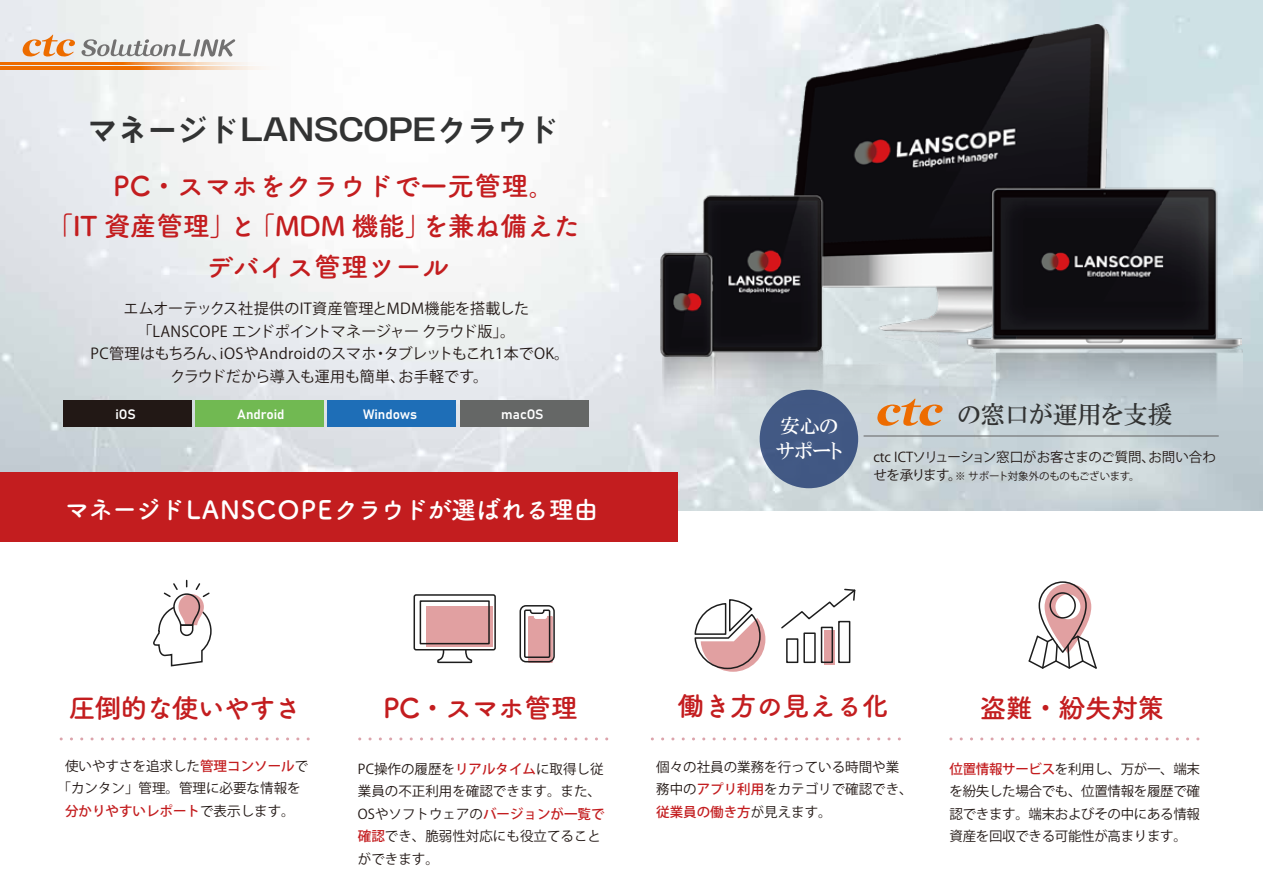
<style>
.page{position:relative;width:1263px;height:893px;background:#fff}
.page>*{position:absolute;margin:0;border:0;box-sizing:border-box;transform-origin:0 0}
.t1{font:30px "VDL V7 Gothic Bold";color:#323333}
.t2{font:27px "Tsuku A Rd Gothic Std B";letter-spacing:-.025em;color:#c31d1f}
.t3{font:27px "Tsuku A Rd Gothic Std B";color:#c31d1f}
.t4{font:27px "Tsuku A Rd Gothic Std B";letter-spacing:-.05em;color:#c31d1f}
.t5{font:25.05px "Tsuku A Rd Gothic Std B";letter-spacing:-.025em;color:#fff}
.t6{font:24.45px "HGP Mincho B";color:#323333}
.t7{font:19.95px/24.9px "HGP Mincho B";color:#fff}
.t8{font:15px/22.5px "Koz Go Pr 6 N";letter-spacing:.005em;color:#221815;text-align:center}
.t9{font:13.5px/22.5px "Koz Go Pr 6 N";color:#221815}
.t10{font:13.5px "Bahnschrift";color:#fff}
.t11{font:10.5px "Koz Go Pr 6 N";letter-spacing:-.03em;color:#221815}
.s1{font-size:13.5px}
.s2{font-weight:500;color:#c31d1f}
</style>
<div class="page">
<img style="left:0;top:0;width:1263px;height:511px">
<div style="left:0;top:472px;width:678px;height:70px;background:#c31d1f"></div>
<svg style="left:0;top:62px;width:269px;height:2px"></svg>
<svg style="left:0;top:67px;width:285px;height:2px"></svg>
<svg style="left:22px;top:34px;width:213px;height:23px"></svg>
<svg style="left:1028px;top:581px;width:69px;height:88px"></svg>
<div style="left:519px;top:605px;width:36px;height:57px;border:2px solid #1d1d1d;border-radius:6px"></div>
<svg style="left:523px;top:609px;width:30px;height:54px"></svg>
<svg style="left:413px;top:594px;width:83px;height:70px"></svg>
<div style="left:63px;top:401px;width:129px;height:26px;background:#221815"></div>
<div style="left:195px;top:401px;width:129px;height:26px;background:#71b952"></div>
<div style="left:328px;top:401px;width:128px;height:26px;background:#1e6eb7"></div>
<div style="left:460px;top:401px;width:129px;height:26px;background:#656766"></div>
<svg style="left:61px;top:580px;width:249px;height:161px"></svg>
<svg style="left:360px;top:737px;width:249px;height:3px"></svg>
<svg style="left:652px;top:737px;width:249px;height:3px"></svg>
<svg style="left:951px;top:737px;width:249px;height:3px"></svg>
<svg style="left:694px;top:599px;width:71px;height:73px"></svg>
<div style="left:824px;top:630px;width:10px;height:34px;background:#e1a0a1"></div>
<div style="left:786px;top:638px;width:12px;height:25px;border:2px solid #1d1d1d"></div>
<div style="left:803px;top:632px;width:13px;height:31px;border:2px solid #1d1d1d"></div>
<div style="left:821px;top:627px;width:12px;height:36px;border:2px solid #1d1d1d"></div>
<div style="left:838px;top:621px;width:12px;height:42px;border:2px solid #1d1d1d"></div>
<svg style="left:781px;top:588px;width:75px;height:42px"></svg>
<img style="left:662px;top:323px;width:581px;height:90px">
<img style="left:661px;top:25px;width:580px;height:331px">
<svg style="left:877px;top:398px;width:67px;height:28px"></svg>
<div style="left:760px;top:390px;width:98px;height:98px;background:#415884;border-radius:50%"></div>
<hr style="left:863px;top:435px;width:356px;height:1px;background:#666">
<h1 class="t1" style="left:87px;top:109px;width:471px">マネージドLANSCOPEクラウド</h1>
<h2 class="t3" style="left:113px;top:165px;width:444px">PC・スマホをクラウドで一元管理。</h2>
<h2 class="t2" style="left:46px;top:205px;width:535px">「IT 資産管理」と「MDM 機能」を兼ね備えた</h2>
<h2 class="t3" style="left:206px;top:246px;width:244px">デバイス管理ツール</h2>
<p class="t8" style="left:91px;top:298px;width:480px">エムオーテックス社提供のIT資産管理とMDM機能を搭載した「LANSCOPE エンドポイントマネージャー クラウド版」。<br>PC管理はもちろん、iOSやAndroidのスマホ・タブレットもこれ1本でOK。クラウドだから導入も運用も簡単、お手軽です。</p>
<p class="t10" style="left:116px;top:404px;width:22px">iOS</p>
<p class="t10" style="left:237px;top:404px;width:49px">Android</p>
<p class="t10" style="left:363px;top:404px;width:56px">Windows</p>
<p class="t10" style="left:501px;top:404px;width:44px">macOS</p>
<h3 class="t5" style="left:65px;top:490px;width:535px">マネージドLANSCOPEクラウドが選ばれる理由</h3>
<h3 class="t7" style="left:776px;top:414px;width:68px">安心のサポート</h3>
<h3 class="t6" style="left:958px;top:402px;width:215px">の窓口が運用を支援</h3>
<p class="t9" style="left:873px;top:446px;width:344px">ctc ICTソリューション窓口がお客さまのご質問、お問い合わ</p>
<p class="t11" style="left:873px;top:470px;width:268px"><span class="s1">せを承ります。</span>※ サポート対象外のものもございます。</p>
<h2 class="t4" style="left:69px;top:687px;width:234px">圧倒的な使いやすさ</h2>
<h2 class="t2" style="left:383px;top:687px;width:196px">PC・スマホ管理</h2>
<h2 class="t2" style="left:678px;top:685px;width:213px">働き方の見える化</h2>
<h2 class="t2" style="left:979px;top:687px;width:186px">盗難・紛失対策</h2>
<p class="t9" style="left:58px;top:755px;width:252px;text-align:center">使いやすさを追求した<span class="s2">管理コンソール</span>で「カンタン」管理。管理に必要な情報を<span class="s2">分かりやすいレポート</span>で表示します。</p>
<p class="t9" style="left:656px;top:756px;width:258px">個々の社員の業務を行っている時間や業務中の<span class="s2">アプリ利用</span>をカテゴリで確認でき、<span class="s2">従業員の働き方</span>が見えます。</p>
<p class="t9" style="left:358px;top:758px;width:248px">PC操作の履歴を<span class="s2">リアルタイム</span>に取得し従業員の不正利用を確認できます。また、<br>OSやソフトウェアの<span class="s2">バージョンが一覧で確認</span>でき、脆弱性対応にも役立てることができます。</p>
<p class="t9" style="left:949px;top:758px;width:252px;text-align:justify"><span class="s2">位置情報サービス</span>を利用し、万が一、端末を紛失した場合でも、位置情報を履歴で確認できます。端末およびその中にある情報資産を回収できる可能性が高まります。</p>
</div>
